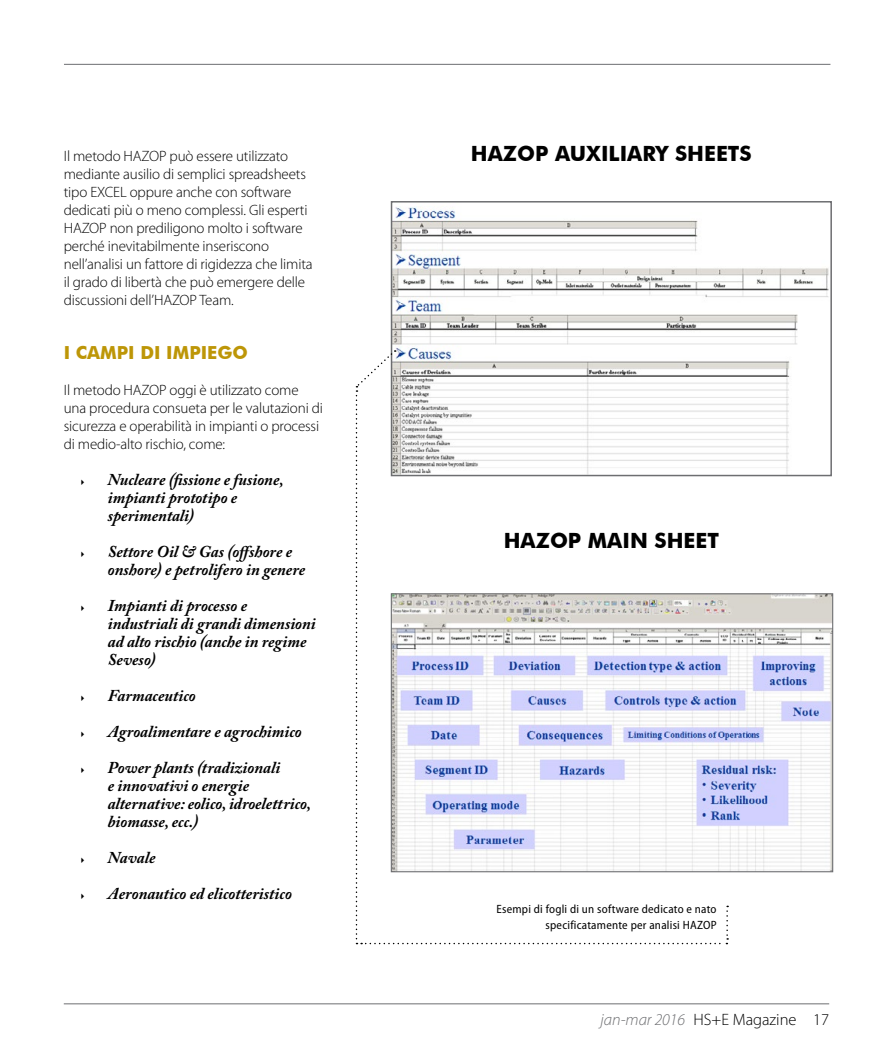
<style>
.page{position:relative;width:893px;height:1063px;background:#fff}
.page>*{position:absolute;margin:0;border:0;box-sizing:border-box;transform-origin:0 0}
.t1{font:700 21px "Futura BT";color:#000}
.t2{font:700 18px "Futura BT";color:#bd9607}
.t3{font:italic 700 16.5px/18px "Adobe Caslon Pro";color:#000}
.t4{font:300 16.5px "Myriad Pro";color:#000}
.t5{font:300 15px/18px "Myriad Pro";letter-spacing:-.01em;color:#000}
.t6{font:semi-condensed 12px/16.5px "Myriad Pro";letter-spacing:.02em;color:#000;text-align:right}
.s1{font-style:italic;color:#6d6e71}
</style>
<div class="page">
<img style="left:394px;top:207px;width:435px;height:266px">
<div style="left:391px;top:201px;width:441px;height:275px;border:2px solid #6d6e71"></div>
<img style="left:728px;top:595px;width:103px;height:275px">
<hr style="left:64px;top:1004px;width:765px;height:1px;background:#6d6e71">
<hr style="left:64px;top:64px;width:766px;height:1px;background:#6d6e71">
<svg style="left:356px;top:350px;width:372px;height:594px"></svg>
<p class="t5" style="left:64px;top:148px;width:250px">Il metodo HAZOP può essere utilizzato mediante ausilio di semplici spreadsheets tipo EXCEL oppure anche con software dedicati più o meno complessi. Gli esperti HAZOP non prediligono molto i software perché inevitabilmente inseriscono nell’analisi un fattore di rigidezza che limita il grado di libertà che può emergere delle discussioni dell’HAZOP Team.</p>
<p class="t2" style="left:64px;top:342px;width:186px">I CAMPI DI IMPIEGO</p>
<p class="t5" style="left:64px;top:382px;width:261px">Il metodo HAZOP oggi è utilizzato come una procedura consueta per le valutazioni di sicurezza e operabilità in impianti o processi di medio-alto rischio, come:</p>
<p class="t3" style="left:108px;top:471px;width:177px">Nucleare (fissione e fusione, impianti prototipo e sperimentali)</p>
<p class="t3" style="left:108px;top:543px;width:199px">Settore Oil &amp; Gas (offshore e onshore) e petrolifero in genere</p>
<p class="t3" style="left:108px;top:597px;width:209px">Impianti di processo e industriali di grandi dimensioni ad alto rischio (anche in regime<br>Seveso)</p>
<p class="t3" style="left:108px;top:678px;width:195px;line-height:36px">Farmaceutico<br>Agroalimentare e agrochimico<br>Power plants (tradizionali</p>
<p class="t3" style="left:108px;top:777px;width:205px">e innovativi o energie alternative: eolico, idroelettrico, biomasse, ecc.)</p>
<p class="t3" style="left:108px;top:840px;width:186px;line-height:36px">Navale<br>Aeronautico ed elicotteristico</p>
<h1 class="t1" style="left:471px;top:141px;width:282px">HAZOP AUXILIARY SHEETS</h1>
<h1 class="t1" style="left:504px;top:528px;width:217px">HAZOP MAIN SHEET</h1>
<p class="t6" style="left:496px;top:901px;width:222px">Esempi di fogli di un software dedicato e nato specificatamente per analisi HAZOP</p>
<p class="t4" style="left:601px;top:1011px;width:230px"><span class="s1">jan-mar 2016</span> HS+E Magazine 17</p>
</div>
